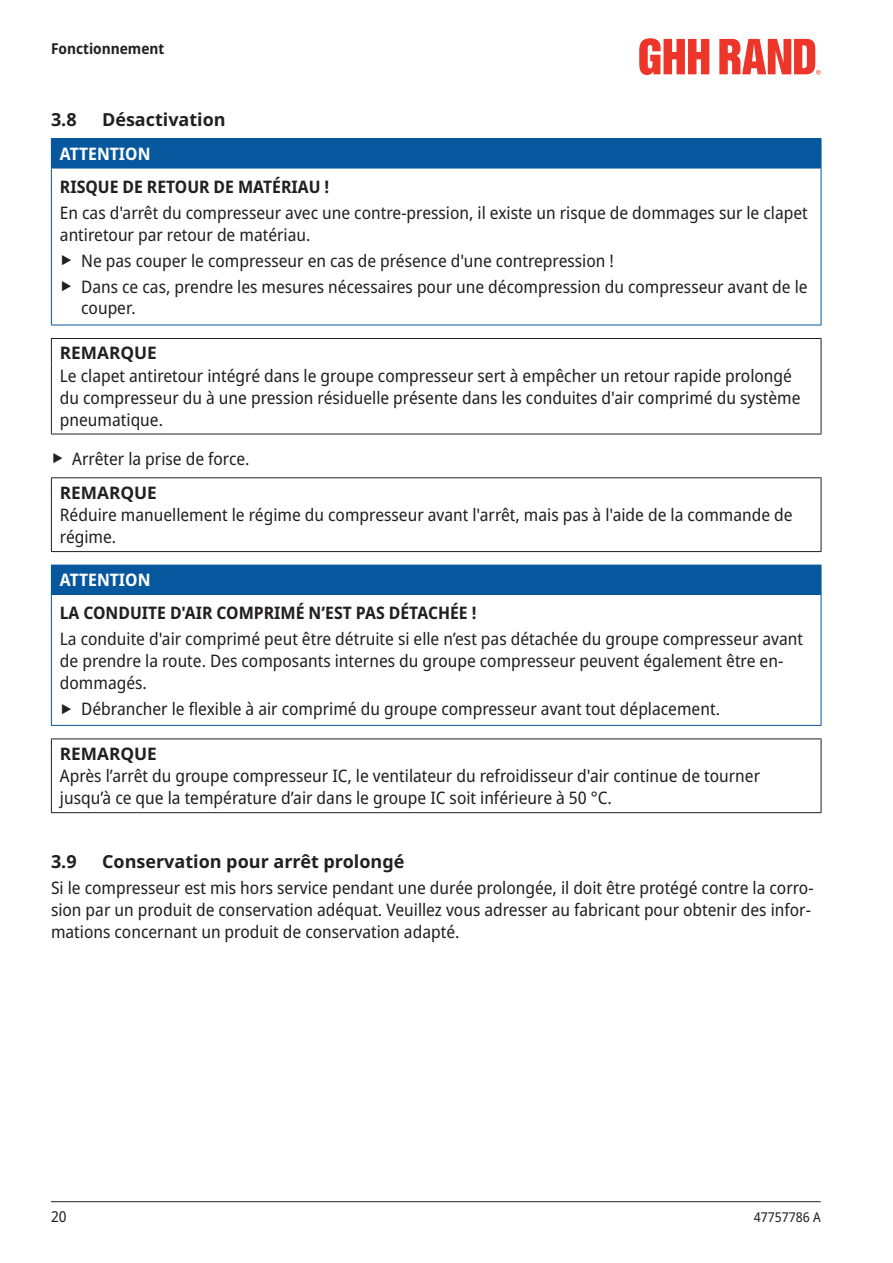
<style>
.page{position:relative;width:893px;height:1263px;background:#fff}
.page>*{position:absolute;margin:0;border:0;box-sizing:border-box;transform-origin:0 0}
.t1{font:700 18px "Noto Sans";color:#231f20}
.t2{font:semi-condensed 17.25px/21.8px "Noto Sans";color:#231f20}
.t3{font:700 semi-condensed 17.25px "Noto Sans";color:#231f20}
.t4{font:700 semi-condensed 17.25px "Noto Sans";color:#fff}
.t5{font:700 17.25px "Noto Sans";color:#231f20}
.t6{font:700 semi-condensed 15px "Noto Sans";color:#231f20}
.t7{font:semi-condensed 15px "Noto Sans";color:#231f20}
.t8{font:semi-condensed 13.5px "Noto Sans";color:#231f20}
.s1{font-stretch:normal;font-size:34.5px}
.s2{font-weight:700;font-stretch:normal}
</style>
<div class="page">
<hr style="left:51px;top:1201px;width:770px;height:1px;background:#231f20">
<svg style="left:639px;top:38px;width:70px;height:37px"></svg>
<svg style="left:719px;top:39px;width:102px;height:36px"></svg>
<div style="left:51px;top:139px;width:770px;height:29px;background:#07579f"></div>
<hr style="left:51px;top:168px;width:770px;height:1px;background:#07579f">
<hr style="left:51px;top:138px;width:770px;height:1px;background:#07579f">
<svg style="left:821px;top:139px;width:1px;height:29px"></svg>
<hr style="left:51px;top:168px;width:1px;height:157px;background:#07579f">
<hr style="left:821px;top:168px;width:1px;height:157px;background:#07579f">
<hr style="left:51px;top:325px;width:770px;height:1px;background:#07579f">
<hr style="left:51px;top:338px;width:770px;height:1px;background:#231f20">
<svg style="left:51px;top:339px;width:1px;height:25px"></svg>
<svg style="left:821px;top:339px;width:1px;height:25px"></svg>
<hr style="left:51px;top:364px;width:1px;height:70px;background:#231f20">
<hr style="left:821px;top:364px;width:1px;height:70px;background:#231f20">
<hr style="left:51px;top:434px;width:770px;height:1px;background:#231f20">
<hr style="left:51px;top:477px;width:770px;height:1px;background:#231f20">
<svg style="left:51px;top:478px;width:1px;height:25px"></svg>
<svg style="left:821px;top:478px;width:1px;height:25px"></svg>
<hr style="left:51px;top:503px;width:1px;height:48px;background:#231f20">
<hr style="left:821px;top:503px;width:1px;height:48px;background:#231f20">
<hr style="left:51px;top:551px;width:770px;height:1px;background:#231f20">
<div style="left:51px;top:565px;width:770px;height:29px;background:#07579f"></div>
<hr style="left:51px;top:594px;width:770px;height:1px;background:#07579f">
<svg style="left:821px;top:565px;width:1px;height:29px"></svg>
<hr style="left:51px;top:595px;width:1px;height:130px;background:#07579f">
<hr style="left:821px;top:595px;width:1px;height:130px;background:#07579f">
<hr style="left:51px;top:725px;width:770px;height:1px;background:#07579f">
<hr style="left:51px;top:738px;width:770px;height:1px;background:#231f20">
<svg style="left:51px;top:739px;width:1px;height:25px"></svg>
<svg style="left:821px;top:739px;width:1px;height:25px"></svg>
<hr style="left:51px;top:764px;width:1px;height:48px;background:#231f20">
<hr style="left:821px;top:764px;width:1px;height:48px;background:#231f20">
<hr style="left:51px;top:812px;width:770px;height:1px;background:#231f20">
<p class="t6" style="left:51px;top:38px;width:115px">Fonctionnement</p>
<p class="t1" style="left:51px;top:106px;width:27px">3.8</p>
<p class="t1" style="left:102px;top:106px;width:125px">Désactivation</p>
<p class="t4" style="left:60px;top:141px;width:92px">ATTENTION</p>
<p class="t3" style="left:60px;top:174px;width:271px">RISQUE DE RETOUR DE MATÉRIAU !</p>
<p class="t2" style="left:60px;top:202px;width:749px">En cas d'arrêt du compresseur avec une contre-pression, il existe un risque de dommages sur le clapet antiretour par retour de matériau.</p>
<p class="t2" style="left:60px;top:248px;width:749px;line-height:26px"><span class="s1">‣</span> Ne pas couper le compresseur en cas de présence d'une contrepression !<br><span class="s1">‣</span> Dans ce cas, prendre les mesures nécessaires pour une décompression du compresseur avant de le</p>
<p class="t2" style="left:81px;top:298px;width:56px">couper.</p>
<p class="t5" style="left:60px;top:341px;width:99px">REMARQUE</p>
<p class="t2" style="left:60px;top:365px;width:742px">Le clapet antiretour intégré dans le groupe compresseur sert à empêcher un retour rapide prolongé du compresseur du à une pression résiduelle présente dans les conduites d'air comprimé du système pneumatique.</p>
<p class="t2" style="left:60px;top:442px;width:191px;line-height:33.9px;text-indent:-9px"><span class="s1">‣</span> Arrêter la prise de force.<br><span class="s2">REMARQUE</span></p>
<p class="t2" style="left:60px;top:505px;width:734px">Réduire manuellement le régime du compresseur avant l'arrêt, mais pas à l'aide de la commande de régime.</p>
<p class="t4" style="left:60px;top:567px;width:92px">ATTENTION</p>
<p class="t3" style="left:60px;top:601px;width:418px">LA CONDUITE D'AIR COMPRIMÉ N’EST PAS DÉTACHÉE !</p>
<p class="t2" style="left:60px;top:628px;width:745px">La conduite d'air comprimé peut être détruite si elle n’est pas détachée du groupe compresseur avant de prendre la route. Des composants internes du groupe compresseur peuvent également être en‑ dommagés.</p>
<p class="t2" style="left:60px;top:698px;width:662px"><span class="s1">‣</span> Débrancher le flexible à air comprimé du groupe compresseur avant tout déplacement.</p>
<p class="t5" style="left:60px;top:741px;width:99px">REMARQUE</p>
<p class="t2" style="left:60px;top:766px;width:702px">Après l’arrêt du groupe compresseur IC, le ventilateur du refroidisseur d'air continue de tourner jusqu’à ce que la température d’air dans le groupe IC soit inférieure à 50 °C.</p>
<p class="t1" style="left:51px;top:849px;width:27px">3.9</p>
<p class="t1" style="left:102px;top:849px;width:304px">Conservation pour arrêt prolongé</p>
<p class="t2" style="left:51px;top:878px;width:764px">Si le compresseur est mis hors service pendant une durée prolongée, il doit être protégé contre la corro‑ sion par un produit de conservation adéquat. Veuillez vous adresser au fabricant pour obtenir des infor‑ mations concernant un produit de conservation adapté.</p>
<p class="t7" style="left:51px;top:1206px;width:17px">20</p>
<p class="t8" style="left:754px;top:1207px;width:68px">47757786 A</p>
</div>
